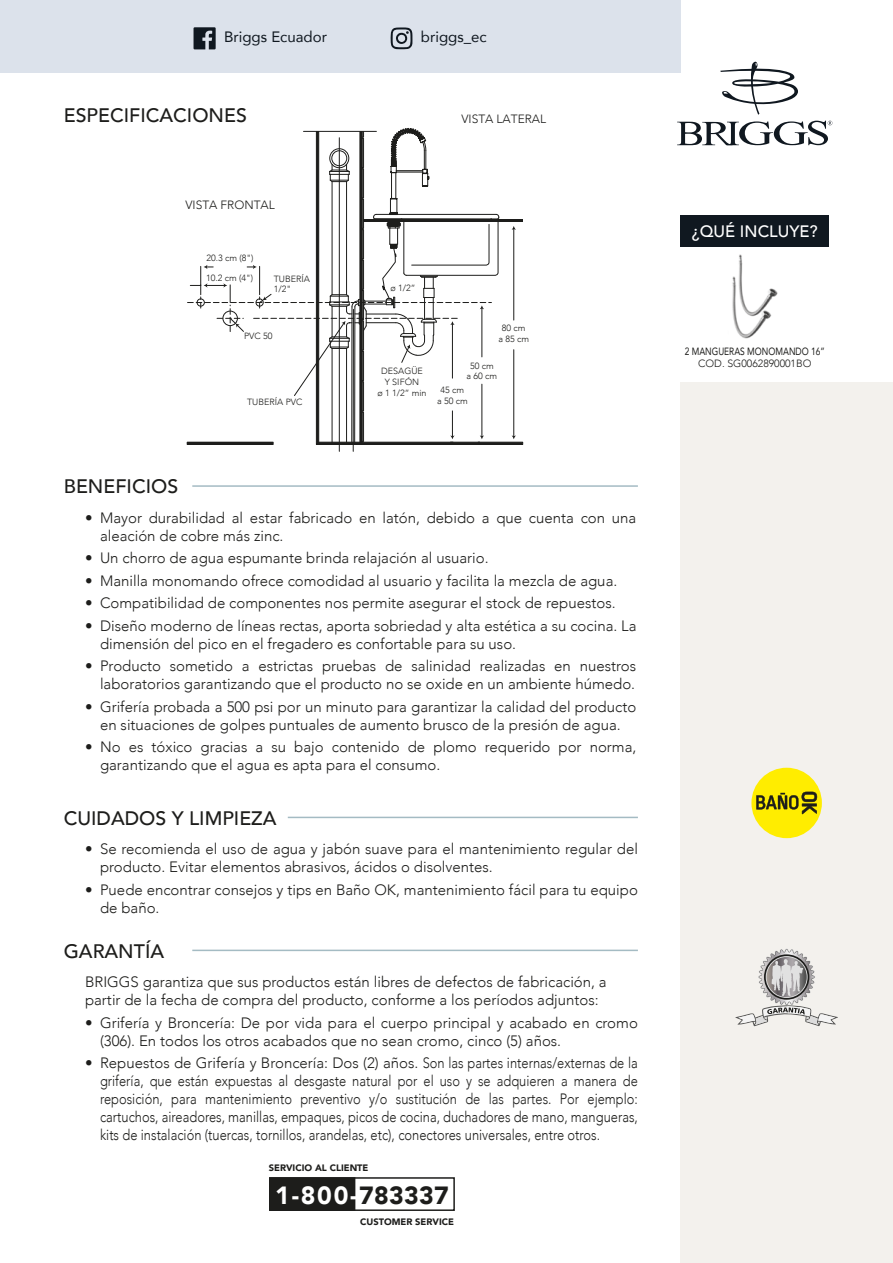
<style>
.page{position:relative;width:893px;height:1263px;background:#fff}
.page>*{position:absolute;margin:0;border:0;box-sizing:border-box;transform-origin:0 0}
.t1{font:900 24.9px "Avenir";letter-spacing:.01em;color:#fff}
.t2{font:500 19.5px "Avenir";color:#1d1d1b}
.t3{font:500 16.5px "Avenir";color:#fff}
.t4{font:300 15px/18px "Avenir";color:#1d1d1b}
.t5{font:15px "Avenir";color:#101820}
.t6{font:300 12px "Avenir";color:#1d1d1b}
.t7{font:10.5px "Avenir";color:#1d1d1b;scale:.8 1}
.t8{font:300 10.5px "Avenir";color:#1d1d1b}
.t9{font:900 9.3px "Avenir";color:#1d1d1b}
.t10{font:300 9px/10.8px "Avenir";color:#1d1d1b;text-align:center}
.s1{color:#1d1d1b}
</style>
<div class="page">
<div style="left:680px;top:383px;width:213px;height:880px;background:#f3f1ed"></div>
<div style="left:269px;top:1177px;width:186px;height:34px;border:2px solid #1d1d1b"></div>
<div style="left:269px;top:1177px;width:86px;height:34px;background:#1d1d1b"></div>
<div style="left:751px;top:768px;width:71px;height:70px;background:#ffed00;border-radius:50%"></div>
<svg style="left:756px;top:792px;width:61px;height:22px"></svg>
<svg style="left:735px;top:948px;width:103px;height:78px"></svg>
<div style="left:0;top:0;width:680px;height:72px;background:#dce2eb"></div>
<div style="left:680px;top:215px;width:149px;height:32px;background:#101820"></div>
<img style="left:732px;top:254px;width:46px;height:85px">
<svg style="left:677px;top:121px;width:155px;height:24px"></svg>
<svg style="left:720px;top:61px;width:78px;height:54px"></svg>
<svg style="left:194px;top:27px;width:22px;height:22px"></svg>
<svg style="left:390px;top:27px;width:23px;height:22px"></svg>
<hr style="left:192px;top:485px;width:446px;height:2px;background:#a4bbc3">
<hr style="left:288px;top:817px;width:350px;height:1px;background:#a4bbc3">
<hr style="left:192px;top:950px;width:446px;height:1px;background:#a4bbc3">
<hr style="left:339px;top:138px;width:1px;height:313px;background:#1d1d1b">
<hr style="left:353px;top:309px;width:1px;height:142px;background:#1d1d1b">
<div style="left:187px;top:442px;width:87px;height:3px;border:1px solid #1d1d1b"></div>
<svg style="left:188px;top:128px;width:335px;height:318px"></svg>
<p class="t5" style="left:224px;top:25px;width:104px">Briggs Ecuador</p>
<p class="t5" style="left:421px;top:25px;width:67px">briggs_ec</p>
<h2 class="t2" style="left:64px;top:98px;width:185px">ESPECIFICACIONES</h2>
<p class="t6" style="left:185px;top:197px;width:91px">VISTA FRONTAL</p>
<p class="t10" style="left:206px;top:248px;width:49px;line-height:19.6px;text-align:left">20.3 cm (8")<br>10.2 cm (4")</p>
<p class="t10" style="left:274px;top:273px;width:38px;text-align:left">TUBERÍA<br>1/2"</p>
<p class="t10" style="left:244px;top:331px;width:30px">PVC 50</p>
<h2 class="t2" style="left:64px;top:470px;width:116px">BENEFICIOS</h2>
<p class="t10" style="left:247px;top:396px;width:57px">TUBERÍA PVC</p>
<p class="t6" style="left:461px;top:111px;width:86px">VISTA LATERAL</p>
<p class="t10" style="left:390px;top:282px;width:27px">ø 1/2”</p>
<p class="t10" style="left:377px;top:366px;width:51px">DESAGÜE<br>Y SIFÓN<br>ø 1 1/2” min</p>
<p class="t10" style="left:498px;top:323px;width:32px">80 cm<br>a 85 cm</p>
<p class="t10" style="left:467px;top:360px;width:32px">50 cm<br>a 60 cm</p>
<p class="t10" style="left:437px;top:385px;width:32px">45 cm<br>a 50 cm</p>
<p class="t4" style="left:100px;top:509px;width:538px;text-indent:-15px">• Mayor durabilidad al estar fabricado en latón, debido a que cuenta con una aleación de cobre más zinc.</p>
<p class="t4" style="left:85px;top:549px;width:405px">• Un chorro de agua espumante brinda relajación al usuario.</p>
<p class="t4" style="left:85px;top:572px;width:534px">• Manilla monomando ofrece comodidad al usuario y facilita la mezcla de agua.</p>
<p class="t4" style="left:85px;top:594px;width:532px">• Compatibilidad de componentes nos permite asegurar el stock de repuestos.</p>
<p class="t4" style="left:100px;top:617px;width:538px;text-indent:-15px">• Diseño moderno de líneas rectas, aporta sobriedad y alta estética a su cocina. La dimensión del pico en el fregadero es confortable para su uso.</p>
<p class="t4" style="left:85px;top:657px;width:553px;text-align:right">• Producto sometido a estrictas pruebas de salinidad realizadas en nuestros laboratorios garantizando que el producto no se oxide en un ambiente húmedo.</p>
<p class="t4" style="left:85px;top:698px;width:553px;text-align:center">• Grifería probada a 500 psi por un minuto para garantizar la calidad del producto en situaciones de golpes puntuales de aumento brusco de la presión de agua.</p>
<p class="t4" style="left:100px;top:738px;width:538px;text-indent:-15px">• No es tóxico gracias a su bajo contenido de plomo requerido por norma, garantizando que el agua es apta para el consumo.</p>
<h2 class="t2" style="left:64px;top:801px;width:214px">CUIDADOS Y LIMPIEZA</h2>
<p class="t4" style="left:100px;top:840px;width:539px;text-indent:-15px">• Se recomienda el uso de agua y jabón suave para el mantenimiento regular del producto. Evitar elementos abrasivos, ácidos o disolventes.</p>
<p class="t4" style="left:100px;top:880px;width:539px;text-indent:-15px">• Puede encontrar consejos y tips en Baño OK, mantenimiento fácil para tu equipo de baño.</p>
<h2 class="t2" style="left:64px;top:934px;width:102px">GARANTÍA</h2>
<p class="t4" style="left:85px;top:973px;width:523px">BRIGGS garantiza que sus productos están libres de defectos de fabricación, a partir de la fecha de compra del producto, conforme a los períodos adjuntos:</p>
<p class="t4" style="left:100px;top:1013px;width:539px;text-indent:-15px">• Grifería y Broncería: De por vida para el cuerpo principal y acabado en cromo (306). En todos los otros acabados que no sean cromo, cinco (5) años.</p>
<p class="t4" style="left:100px;top:1054px;width:539px;text-align:justify;text-indent:-15px">• Repuestos de Grifería y Broncería: Dos (2) años. Son las partes internas/externas de la grifería, que están expuestas al desgaste natural por el uso y se adquieren a manera de reposición, para mantenimiento preventivo y/o sustitución de las partes. Por ejemplo: cartuchos, aireadores, manillas, empaques, picos de cocina, duchadores de mano, mangueras, kits de instalación (tuercas, tornillos, arandelas, etc), conectores universales, entre otros.</p>
<p class="t9" style="left:269px;top:1159px;width:101px">SERVICIO AL CLIENTE</p>
<h1 class="t1" style="left:275px;top:1174px;width:175px">1-800-<span class="s1">783337</span></h1>
<p class="t9" style="left:360px;top:1213px;width:95px">CUSTOMER SERVICE</p>
<p class="t3" style="left:692px;top:217px;width:128px">¿QUÉ INCLUYE?</p>
<p class="t7" style="left:685px;top:343px;width:177px">2 MANGUERAS MONOMANDO 16”</p>
<p class="t8" style="left:698px;top:357px;width:115px">COD. SG0062890001BO</p>
</div>
